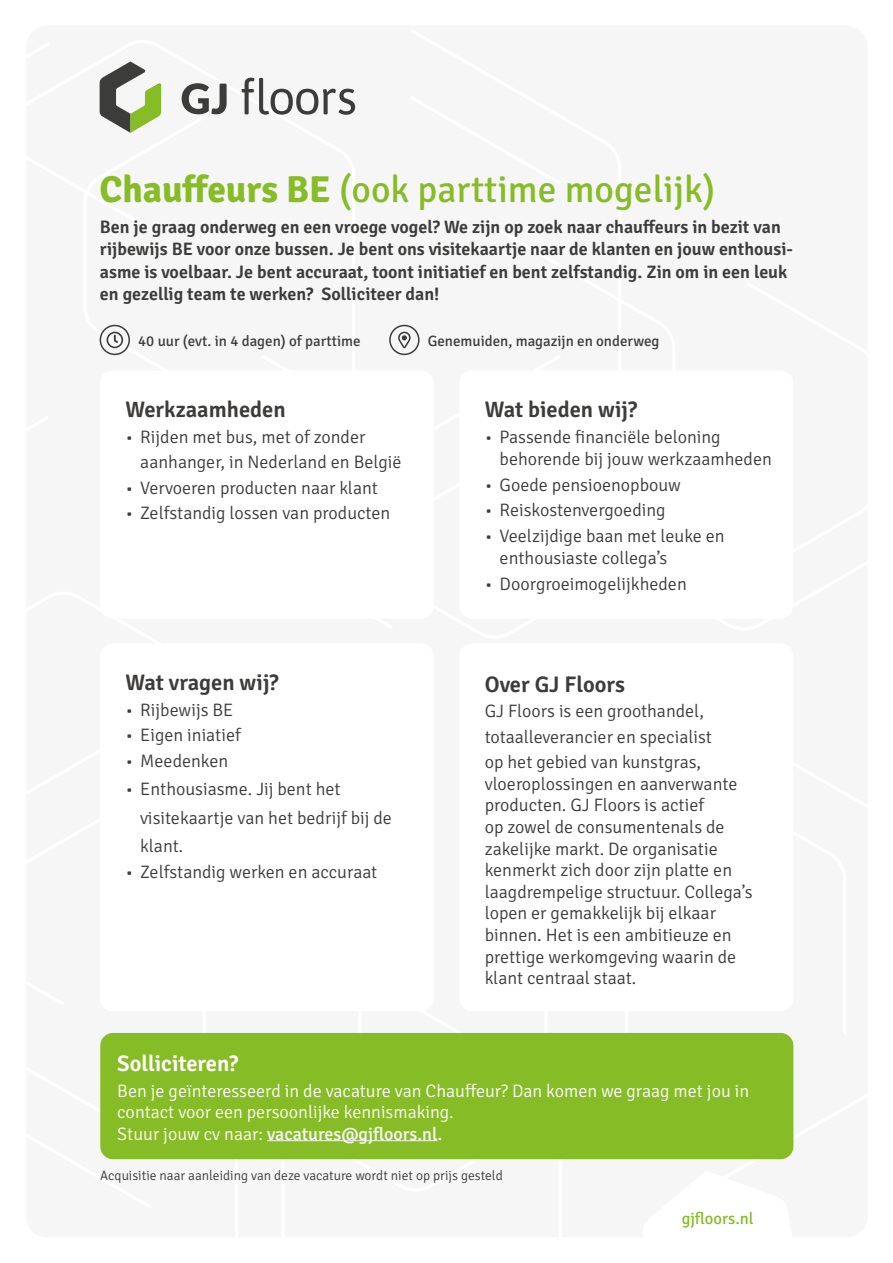
<style>
.page{position:relative;width:893px;height:1263px;background:#fff}
.page>*{position:absolute;margin:0;border:0;box-sizing:border-box;transform-origin:0 0}
.t1{font:37.5px "Signika";color:#86bc25}
.t2{font:600 22.5px "Signika";color:#3d3c3b}
.t3{font:600 22.5px "Signika";color:#fff}
.t4{font:300 18px/21.6px "Signika";color:#3d3c3b}
.t5{font:600 18px/22.5px "Signika";color:#3d3c3b}
.t6{font:300 18px/21.6px "Signika";color:#fff}
.t7{font:16.5px "Signika";color:#86bc25}
.t8{font:15px "Signika";color:#3c3c3b}
.t9{font:300 13.5px "Signika";color:#3d3c3b}
.s1{font-weight:700}
.s2{font-weight:500;color:#f6f6f6}
.s3{font-weight:500}
</style>
<div class="page">
<svg style="left:100px;top:61px;width:61px;height:72px"></svg>
<svg style="left:182px;top:83px;width:45px;height:31px"></svg>
<svg style="left:242px;top:78px;width:113px;height:37px"></svg>
<div style="left:100px;top:1033px;width:693px;height:126px;background:#86bc25;border-radius:13px"></div>
<hr style="left:267px;top:1140px;width:170px;height:1px;background:#f6f6f6">
<div style="left:100px;top:325px;width:30px;height:30px;border:2px solid #3c3c3b;border-radius:50%"></div>
<svg style="left:107px;top:332px;width:16px;height:16px"></svg>
<div style="left:389px;top:325px;width:31px;height:30px;border:2px solid #3c3c3b;border-radius:50%"></div>
<svg style="left:398px;top:332px;width:13px;height:16px"></svg>
<h1 class="t1" style="left:100px;top:163px;width:617px"><span class="s1">Chauffeurs BE</span> (ook parttime mogelijk)</h1>
<p class="t5" style="left:100px;top:214px;width:695px">Ben je graag onderweg en een vroege vogel? We zijn op zoek naar chauffeurs in bezit van rijbewijs BE voor onze bussen. Je bent ons visitekaartje naar de klanten en jouw enthousi&shy;asme is voelbaar. Je bent accuraat, toont initiatief en bent zelfstandig. Zin om in een leuk en gezellig team te werken? Solliciteer dan!</p>
<p class="t8" style="left:138px;top:330px;width:224px">40 uur (evt. in 4 dagen) of parttime</p>
<p class="t8" style="left:428px;top:330px;width:233px">Genemuiden, magazijn en onderweg</p>
<p class="t2" style="left:125px;top:393px;width:162px">Werkzaamheden</p>
<p class="t4" style="left:140px;top:423px;width:263px;line-height:25.5px;text-indent:-15px">• Rijden met bus, met of zonder aanhanger, in Nederland en België</p>
<p class="t4" style="left:125px;top:476px;width:254px">• Vervoeren producten naar klant</p>
<p class="t4" style="left:125px;top:501px;width:266px">• Zelfstandig lossen van producten</p>
<p class="t2" style="left:125px;top:666px;width:155px">Wat vragen wij?</p>
<p class="t4" style="left:125px;top:698px;width:110px">• Rijbewijs BE</p>
<p class="t4" style="left:125px;top:723px;width:117px">• Eigen iniatief</p>
<p class="t4" style="left:125px;top:749px;width:104px">• Meedenken</p>
<p class="t4" style="left:140px;top:774px;width:253px;line-height:28.5px;text-indent:-15px">• Enthousiasme. Jij bent het visitekaartje van het bedrijf bij de klant.</p>
<p class="t4" style="left:125px;top:860px;width:253px">• Zelfstandig werken en accuraat</p>
<p class="t2" style="left:485px;top:393px;width:154px">Wat bieden wij?</p>
<p class="t4" style="left:500px;top:424px;width:274px;line-height:22.5px;text-indent:-15px">• Passende financiële beloning behorende bij jouw werkzaamheden</p>
<p class="t4" style="left:485px;top:473px;width:198px">• Goede pensioenopbouw</p>
<p class="t4" style="left:485px;top:498px;width:182px">• Reiskostenvergoeding</p>
<p class="t4" style="left:500px;top:523px;width:227px;line-height:22.5px;text-indent:-15px">• Veelzijdige baan met leuke en enthousiaste collega’s</p>
<p class="t4" style="left:485px;top:572px;width:204px">• Doorgroeimogelijkheden</p>
<p class="t2" style="left:485px;top:668px;width:142px">Over GJ Floors</p>
<p class="t4" style="left:485px;top:697px;width:229px;line-height:25.5px">GJ Floors is een groothandel, totaalleverancier en specialist op het gebied van kunstgras,</p>
<p class="t4" style="left:485px;top:772px;width:269px">vloeroplossingen en aanverwante producten. GJ Floors is actief<br>op zowel de consumentenals de zakelijke markt. De organisatie kenmerkt zich door zijn platte en laagdrempelige structuur. Collega’s lopen er gemakkelijk bij elkaar binnen. Het is een ambitieuze en prettige werkomgeving waarin de klant centraal staat.</p>
<p class="t3" style="left:117px;top:1047px;width:123px">Solliciteren?</p>
<p class="t6" style="left:117px;top:1078px;width:633px">Ben je geïnteresseerd in de vacature van Chauffeur? Dan komen we graag met jou in contact voor een persoonlijke kennismaking.<br>Stuur jouw cv naar: <span class="s2">vacatures@gjfloors.nl</span><span class="s3">.</span></p>
<p class="t9" style="left:100px;top:1166px;width:404px">Acquisitie naar aanleiding van deze vacature wordt niet op prijs gesteld</p>
<p class="t7" style="left:682px;top:1206px;width:73px">gjfloors.nl</p>
</div>
